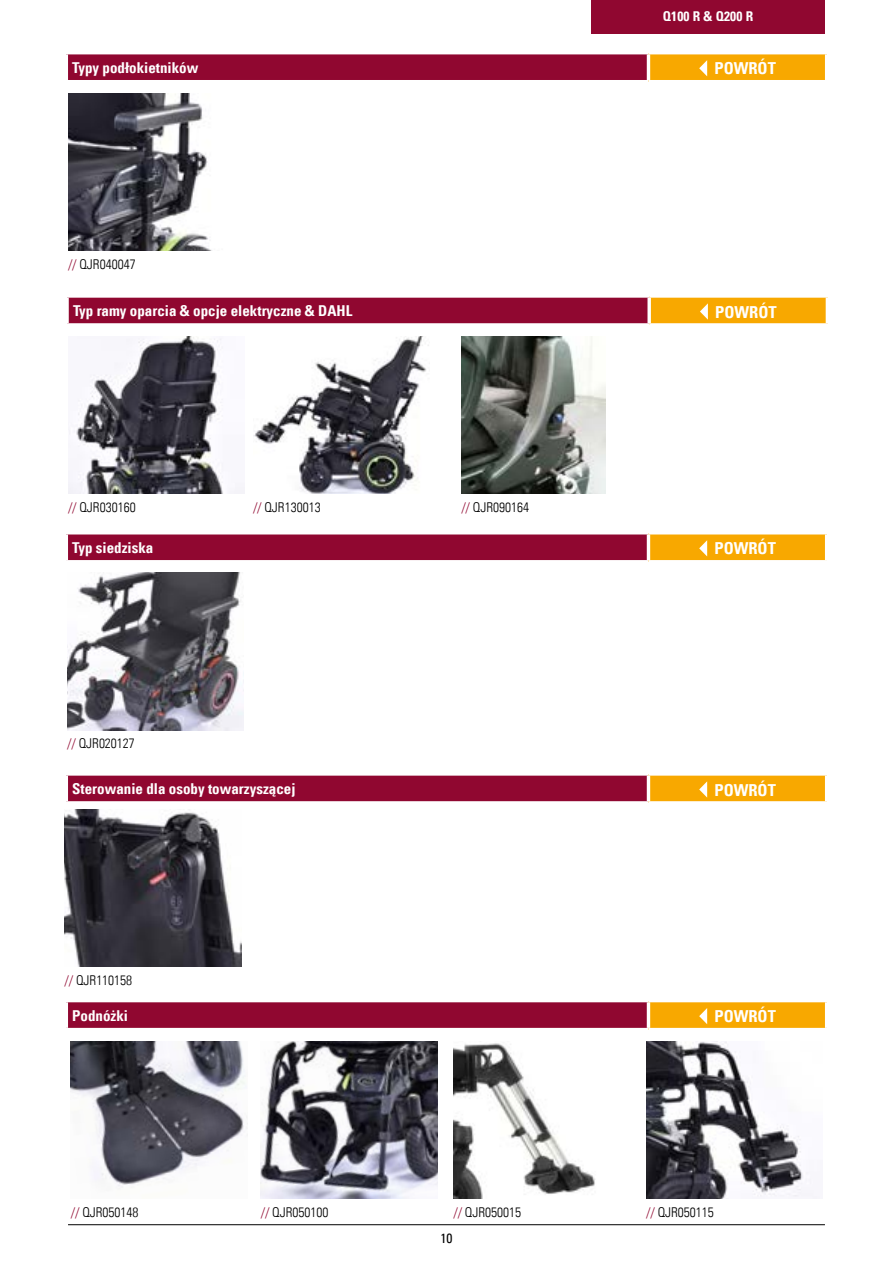
<style>
.page{position:relative;width:893px;height:1263px;background:#fff}
.page>*{position:absolute;margin:0;border:0;box-sizing:border-box;transform-origin:0 0}
.t1{font:16.5px "Univers Com 67 Bold Cond";color:#fff}
.t2{font:15px "Univers Com 67 Bold Cond";color:#fff}
.t3{font:13.5px "Univers Com 47 Light Cond";color:#000}
.t4{font:13.5px "Univers Com 67 Bold Cond";letter-spacing:.01em;color:#fff}
.t5{font:condensed 13.5px "Univers Com 57";color:#000}
.s1{color:#900730}
</style>
<div class="page">
<img style="left:68px;top:94px;width:144px;height:157px">
<div style="left:66px;top:53px;width:582px;height:29px;background:#900730"></div>
<div style="left:648px;top:53px;width:179px;height:29px;background:#f8a800"></div>
<hr style="left:648px;top:51px;width:180px;height:3px;background:#fff">
<hr style="left:825px;top:54px;width:3px;height:26px;background:#fff">
<hr style="left:648px;top:80px;width:180px;height:3px;background:#fff">
<hr style="left:65px;top:51px;width:583px;height:3px;background:#fff">
<hr style="left:65px;top:54px;width:3px;height:26px;background:#fff">
<hr style="left:647px;top:54px;width:3px;height:26px;background:#fff">
<hr style="left:65px;top:80px;width:583px;height:3px;background:#fff">
<svg style="left:699px;top:60px;width:8px;height:16px"></svg>
<div style="left:67px;top:296px;width:582px;height:29px;background:#900730"></div>
<div style="left:649px;top:296px;width:178px;height:29px;background:#f8a800"></div>
<svg style="left:649px;top:296px;width:179px;height:2px"></svg>
<hr style="left:826px;top:298px;width:3px;height:25px;background:#fff">
<svg style="left:649px;top:323px;width:179px;height:2px"></svg>
<svg style="left:67px;top:296px;width:582px;height:2px"></svg>
<svg style="left:67px;top:298px;width:2px;height:25px"></svg>
<svg style="left:647px;top:298px;width:4px;height:25px"></svg>
<svg style="left:67px;top:323px;width:582px;height:2px"></svg>
<svg style="left:700px;top:303px;width:8px;height:17px"></svg>
<div style="left:66px;top:774px;width:582px;height:29px;background:#900730"></div>
<div style="left:648px;top:774px;width:179px;height:29px;background:#f8a800"></div>
<svg style="left:648px;top:774px;width:179px;height:2px"></svg>
<hr style="left:825px;top:776px;width:3px;height:25px;background:#fff">
<svg style="left:648px;top:801px;width:179px;height:2px"></svg>
<svg style="left:66px;top:774px;width:582px;height:2px"></svg>
<hr style="left:65px;top:776px;width:3px;height:25px;background:#fff">
<hr style="left:647px;top:776px;width:3px;height:25px;background:#fff">
<svg style="left:66px;top:801px;width:582px;height:2px"></svg>
<svg style="left:699px;top:781px;width:8px;height:17px"></svg>
<img style="left:68px;top:336px;width:176px;height:157px">
<img style="left:71px;top:1041px;width:176px;height:146px">
<div style="left:66px;top:1000px;width:582px;height:29px;background:#900730"></div>
<div style="left:648px;top:1000px;width:179px;height:29px;background:#f8a800"></div>
<hr style="left:648px;top:999px;width:180px;height:3px;background:#fff">
<hr style="left:825px;top:1002px;width:3px;height:26px;background:#fff">
<hr style="left:648px;top:1028px;width:180px;height:3px;background:#fff">
<hr style="left:65px;top:999px;width:583px;height:3px;background:#fff">
<hr style="left:65px;top:1002px;width:3px;height:26px;background:#fff">
<hr style="left:647px;top:1002px;width:3px;height:26px;background:#fff">
<hr style="left:65px;top:1028px;width:583px;height:3px;background:#fff">
<svg style="left:699px;top:1008px;width:8px;height:16px"></svg>
<img style="left:453px;top:1043px;width:142px;height:156px">
<img style="left:646px;top:1041px;width:171px;height:158px">
<img style="left:261px;top:1041px;width:176px;height:158px">
<img style="left:253px;top:336px;width:176px;height:157px">
<img style="left:65px;top:809px;width:176px;height:158px">
<div style="left:66px;top:533px;width:582px;height:29px;background:#900730"></div>
<div style="left:648px;top:533px;width:179px;height:29px;background:#f8a800"></div>
<hr style="left:648px;top:531px;width:180px;height:3px;background:#fff">
<hr style="left:825px;top:534px;width:3px;height:26px;background:#fff">
<hr style="left:648px;top:560px;width:180px;height:3px;background:#fff">
<hr style="left:65px;top:531px;width:583px;height:3px;background:#fff">
<hr style="left:65px;top:534px;width:3px;height:26px;background:#fff">
<hr style="left:647px;top:534px;width:3px;height:26px;background:#fff">
<hr style="left:65px;top:560px;width:583px;height:3px;background:#fff">
<svg style="left:699px;top:540px;width:8px;height:16px"></svg>
<img style="left:67px;top:573px;width:177px;height:157px">
<img style="left:461px;top:336px;width:144px;height:157px">
<div style="left:591px;top:0;width:234px;height:34px;background:#900730"></div>
<hr style="left:68px;top:1224px;width:757px;height:1px;background:#000">
<p class="t4" style="left:663px;top:8px;width:92px">Q100 R &amp; Q200 R</p>
<p class="t2" style="left:72px;top:58px;width:128px">Typy podłokietników</p>
<p class="t1" style="left:714px;top:58px;width:63px">POWRÓT</p>
<p class="t3" style="left:68px;top:256px;width:69px"><span class="s1">//</span> QJR040047</p>
<p class="t2" style="left:73px;top:301px;width:281px">Typ ramy oparcia &amp; opcje elektryczne &amp; DAHL</p>
<p class="t1" style="left:715px;top:302px;width:63px">POWRÓT</p>
<p class="t3" style="left:68px;top:499px;width:69px"><span class="s1">//</span> QJR030160</p>
<p class="t3" style="left:253px;top:499px;width:69px"><span class="s1">//</span> QJR130013</p>
<p class="t3" style="left:461px;top:499px;width:69px"><span class="s1">//</span> QJR090164</p>
<p class="t2" style="left:72px;top:538px;width:83px">Typ siedziska</p>
<p class="t1" style="left:714px;top:538px;width:63px">POWRÓT</p>
<p class="t3" style="left:67px;top:735px;width:69px"><span class="s1">//</span> QJR020127</p>
<p class="t2" style="left:72px;top:779px;width:225px">Sterowanie dla osoby towarzyszącej</p>
<p class="t1" style="left:714px;top:779px;width:63px">POWRÓT</p>
<p class="t3" style="left:65px;top:972px;width:69px"><span class="s1">//</span> QJR110158</p>
<p class="t2" style="left:72px;top:1006px;width:57px">Podnóżki</p>
<p class="t1" style="left:714px;top:1006px;width:63px">POWRÓT</p>
<p class="t3" style="left:71px;top:1204px;width:69px"><span class="s1">//</span> QJR050148</p>
<p class="t3" style="left:261px;top:1204px;width:69px"><span class="s1">//</span> QJR050100</p>
<p class="t3" style="left:453px;top:1204px;width:69px"><span class="s1">//</span> QJR050015</p>
<p class="t3" style="left:646px;top:1204px;width:69px"><span class="s1">//</span> QJR050115</p>
<p class="t5" style="left:440px;top:1229px;width:13px">10</p>
</div>
